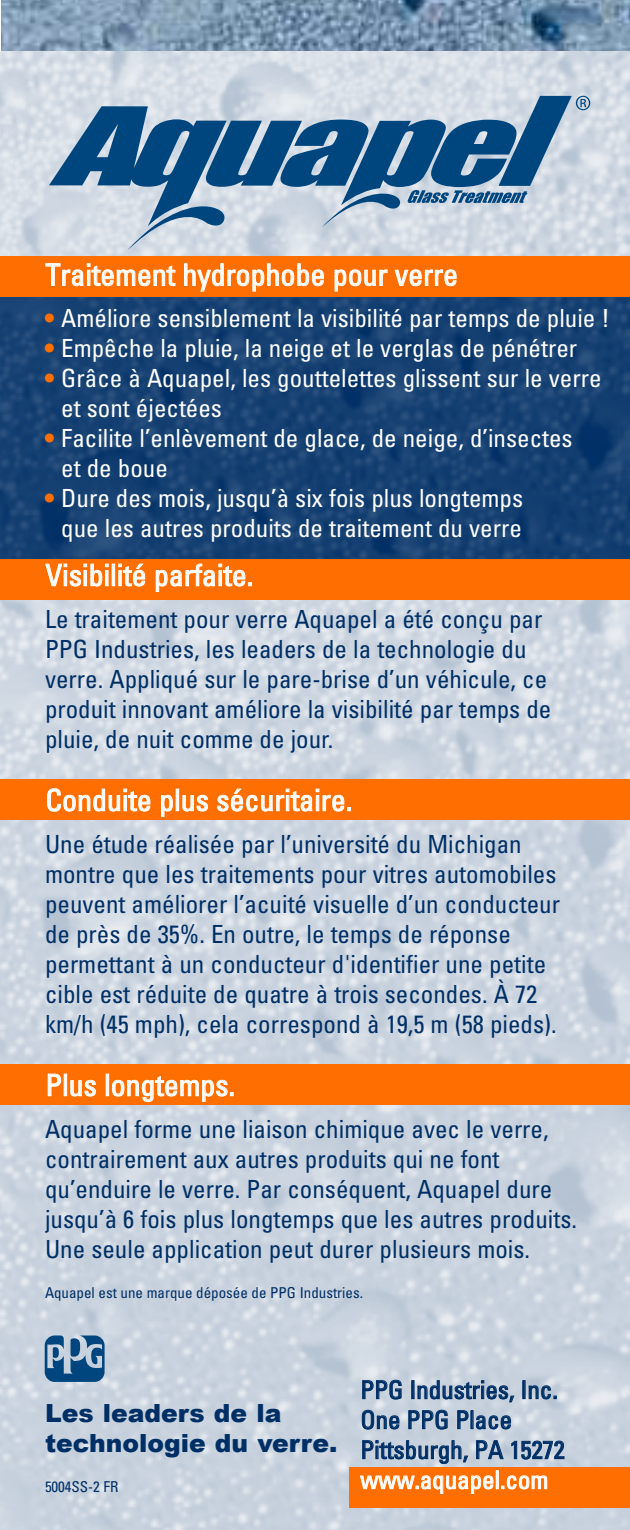
<style>
.page{position:relative;width:630px;height:1530px;background:#fff}
.page>*{position:absolute;margin:0;border:0;box-sizing:border-box;transform-origin:0 0}
.t1{font:condensed 30px "Univers";color:#fff}
.t2{font:condensed 25px/30px "Univers";color:#002f65}
.t3{font:condensed 25px/30px "Univers";color:#fff}
.t4{font:900 25px/30.2px "Arial";color:#002f65}
.t5{font:condensed 15px "Univers";color:#002f65}
.s1{font-weight:700;font-stretch:normal;color:#ff6e00}
</style>
<div class="page">
<img style="left:2px;top:0;width:628px;height:52px">
<img style="left:0;top:52px;width:630px;height:1478px">
<img style="left:0;top:297px;width:630px;height:263px">
<svg style="left:45px;top:1336px;width:60px;height:46px;background:#4979a1"></svg>
<svg style="left:49px;top:96px;width:541px;height:154px;background:#85a4be"></svg>
<div style="left:0;top:1064px;width:630px;height:41px;background:#ff6e00"></div>
<div style="left:0;top:779px;width:630px;height:41px;background:#ff6e00"></div>
<div style="left:0;top:560px;width:630px;height:40px;background:#ff6e00"></div>
<div style="left:349px;top:1467px;width:281px;height:41px;background:#ff6e00"></div>
<div style="left:0;top:256px;width:630px;height:41px;background:#ff6e00"></div>
<p class="t1" style="left:45px;top:264px;width:414px">Traitement hydrophobe pour verre</p>
<p class="t3" style="left:45px;top:306px;width:566px"><span class="s1">•</span> Améliore sensiblement la visibilité par temps de pluie !</p>
<p class="t3" style="left:45px;top:336px;width:534px"><span class="s1">•</span> Empêche la pluie, la neige et le verglas de pénétrer</p>
<p class="t3" style="left:61px;top:366px;width:542px;text-indent:-16px"><span class="s1">•</span> Grâce à Aquapel, les gouttelettes glissent sur le verre et sont éjectées</p>
<p class="t3" style="left:61px;top:426px;width:513px;text-indent:-16px"><span class="s1">•</span> Facilite l’enlèvement de glace, de neige, d’insectes et de boue</p>
<p class="t3" style="left:45px;top:486px;width:480px;text-align:center"><span class="s1">•</span> Dure des mois, jusqu’à six fois plus longtemps que les autres produits de traitement du verre</p>
<p class="t1" style="left:45px;top:564px;width:210px">Visibilité parfaite.</p>
<p class="t2" style="left:45px;top:606px;width:508px">Le traitement pour verre Aquapel a été conçu par PPG Industries, les leaders de la technologie du verre. Appliqué sur le pare-brise d’un véhicule, ce produit innovant améliore la visibilité par temps de pluie, de nuit comme de jour.</p>
<p class="t1" style="left:45px;top:789px;width:308px">Conduite plus sécuritaire.</p>
<p class="t2" style="left:45px;top:831px;width:517px">Une étude réalisée par l’université du Michigan montre que les traitements pour vitres automobiles peuvent améliorer l’acuité visuelle d’un conducteur de près de 35%. En outre, le temps de réponse permettant à un conducteur d'identifier une petite cible est réduite de quatre à trois secondes. À 72 km/h (45 mph), cela correspond à 19,5 m (58 pieds).</p>
<p class="t1" style="left:45px;top:1074px;width:191px">Plus longtemps.</p>
<p class="t2" style="left:45px;top:1116px;width:534px">Aquapel forme une liaison chimique avec le verre, contrairement aux autres produits qui ne font qu’enduire le verre. Par conséquent, Aquapel dure jusqu’à 6 fois plus longtemps que les autres produits.<br>Une seule application peut durer plusieurs mois.</p>
<p class="t5" style="left:45px;top:1287px;width:320px">Aquapel est une marque déposée de PPG Industries.</p>
<p class="t4" style="left:45px;top:1397px;width:294px">Les leaders de la technologie du verre.</p>
<p class="t5" style="left:45px;top:1481px;width:75px">5004SS-2 FR</p>
<p class="t2" style="left:360px;top:1377px;width:206px">PPG Industries, Inc.<br>One PPG Place<br>Pittsburgh, PA 15272</p>
<p class="t3" style="left:360px;top:1467px;width:190px">www.aquapel.com</p>
</div>
